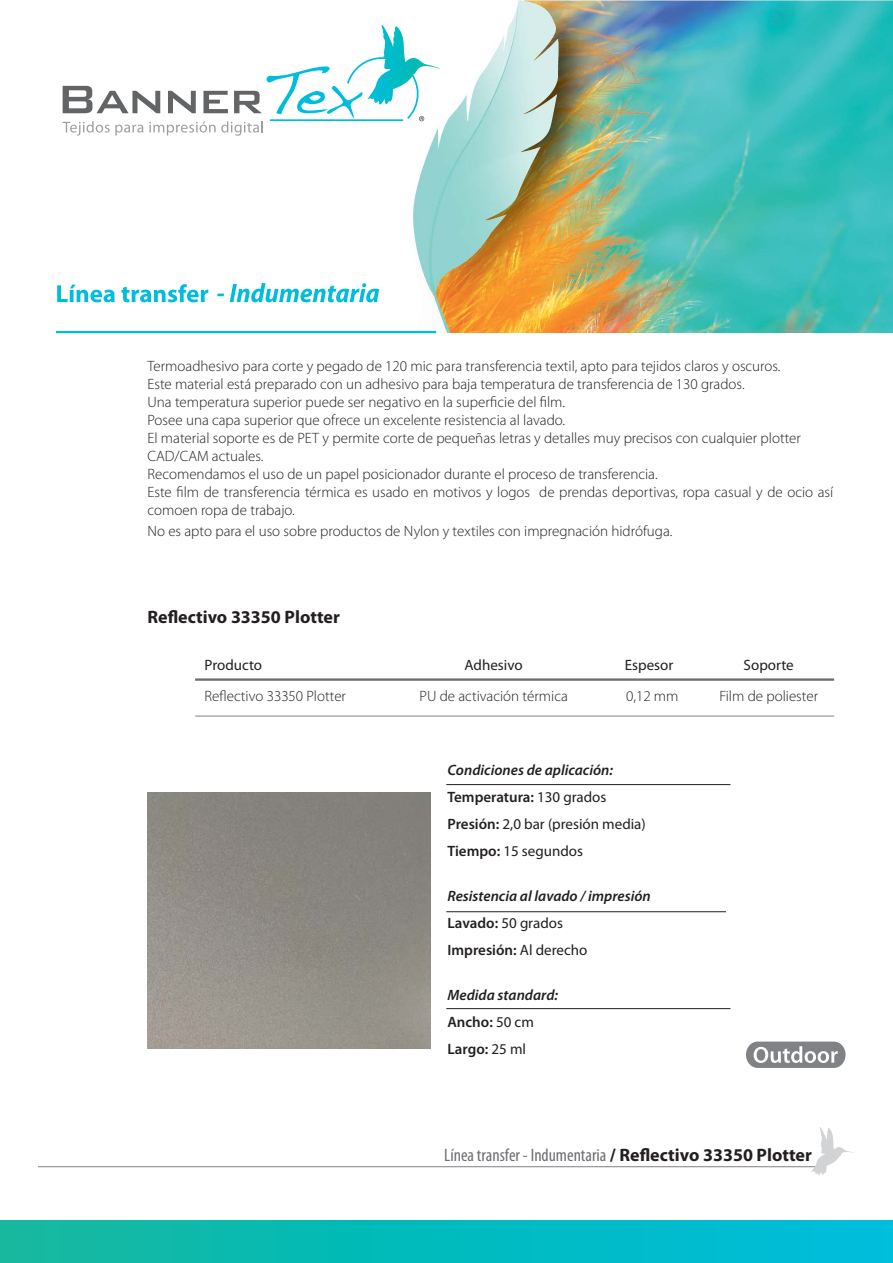
<style>
.page{position:relative;width:893px;height:1263px;background:#fff}
.page>*{position:absolute;margin:0;border:0;box-sizing:border-box;transform-origin:0 0}
.t1{font:condensed 18px "Myriad Pro";color:#6d6e71}
.t2{font:700 18px "Myriad Pro";color:#231f20}
.t3{font:300 15px/18px "Myriad Pro";color:#231f20}
.t4{font:15px/27px "Myriad Pro";color:#231f20}
.t5{font:italic 600 15px/27px "Myriad Pro";color:#231f20}
.s1{font-weight:600;font-style:italic}
.s2{font-weight:600}
.s3{font-style:normal}
.s4{font-weight:400;font-style:normal}
.s5{font-weight:700;font-stretch:normal;color:#231f20}
</style>
<div class="page">
<hr style="left:38px;top:1166px;width:787px;height:1px;background:#939598">
<hr style="left:195px;top:678px;width:639px;height:3px;background:#6d6e71">
<hr style="left:195px;top:715px;width:639px;height:2px;background:#939598">
<svg style="left:811px;top:1127px;width:44px;height:48px"></svg>
<hr style="left:446px;top:784px;width:284px;height:1px;background:#231f20">
<hr style="left:446px;top:911px;width:280px;height:1px;background:#231f20">
<hr style="left:446px;top:1008px;width:284px;height:1px;background:#231f20">
<div style="left:746px;top:1041px;width:100px;height:27px;background:#808285;border-radius:12px"></div>
<svg style="left:754px;top:1046px;width:84px;height:17px"></svg>
<img style="left:147px;top:792px;width:283px;height:256px">
<div style="left:0;top:1220px;width:893px;height:43px;background:linear-gradient(to right,#11b89d,#00bedd)"></div>
<svg style="left:57px;top:285px;width:58px;height:17px"></svg>
<svg style="left:121px;top:284px;width:87px;height:18px"></svg>
<img style="left:413px;top:0;width:480px;height:332px">
<svg style="left:63px;top:25px;width:380px;height:111px"></svg>
<hr style="left:56px;top:331px;width:380px;height:2px;background:#00bddd">
<svg style="left:217px;top:294px;width:7px;height:2px"></svg>
<svg style="left:230px;top:283px;width:149px;height:19px"></svg>
<p class="t3" style="left:147px;top:357px;width:687px">Termoadhesivo para corte y pegado de 120 mic para transferencia textil, apto para tejidos claros y oscuros.<br>Este material está preparado con un adhesivo para baja temperatura de transferencia de 130 grados.<br>Una temperatura superior puede ser negativo en la superficie del film.<br>Posee una capa superior que ofrece un excelente resistencia al lavado.<br>El material soporte es de PET y permite corte de pequeñas letras y detalles muy precisos con cualquier plotter CAD/CAM actuales.<br>Recomendamos el uso de un papel posicionador durante el proceso de transferencia.<br>Este film de transferencia térmica es usado en motivos y logos de prendas deportivas, ropa casual y de ocio así comoen ropa de trabajo.</p>
<p class="t3" style="left:147px;top:523px;width:526px">No es apto para el uso sobre productos de Nylon y textiles con impregnación hidrófuga.</p>
<p class="t2" style="left:147px;top:607px;width:194px">Reflectivo 33350 Plotter</p>
<p class="t4" style="left:205px;top:652px;width:59px">Producto</p>
<p class="t4" style="left:465px;top:652px;width:60px">Adhesivo</p>
<p class="t4" style="left:625px;top:652px;width:50px">Espesor</p>
<p class="t4" style="left:744px;top:652px;width:52px">Soporte</p>
<p class="t3" style="left:205px;top:688px;width:143px">Reflectivo 33350 Plotter</p>
<p class="t3" style="left:419px;top:688px;width:150px">PU de activación térmica</p>
<p class="t3" style="left:626px;top:688px;width:54px">0,12 mm</p>
<p class="t3" style="left:719px;top:688px;width:100px">Film de poliester</p>
<p class="t4" style="left:447px;top:757px;width:200px"><span class="s1">Condiciones de aplicación:<br></span><span class="s2">Temperatura:</span> 130 grados<br><span class="s2">Presión:</span> 2,0 bar (presión media)<br><span class="s2">Tiempo:</span> 15 segundos</p>
<p class="t5" style="left:447px;top:883px;width:205px">Resistencia al lavado / impresión<br><span class="s3">Lavado:</span> <span class="s4">50 grados<br></span><span class="s3">Impresión:</span> <span class="s4">Al derecho</span></p>
<p class="t5" style="left:447px;top:982px;width:112px">Medida standard:<br><span class="s3">Ancho:</span> <span class="s4">50 cm<br></span><span class="s3">Largo:</span> <span class="s4">25 ml</span></p>
<p class="t1" style="left:444px;top:1145px;width:369px">Línea transfer - Indumentaria <span class="s5">/ Reflectivo 33350 Plotter</span></p>
</div>
